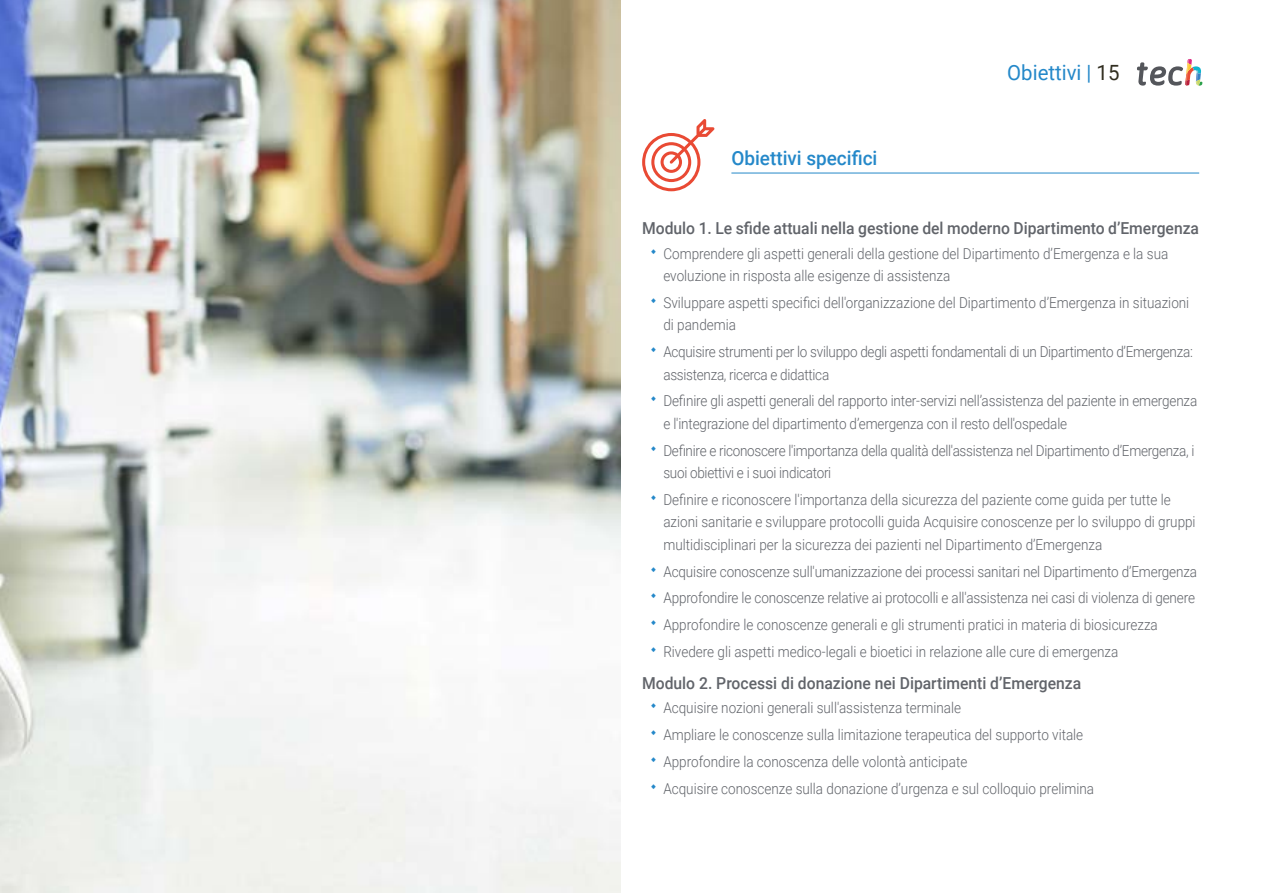
<style>
.page{position:relative;width:1263px;height:893px;background:#fff}
.page>*{position:absolute;margin:0;border:0;box-sizing:border-box;transform-origin:0 0}
.t1{font:21px "Roboto";color:#2488c9}
.t2{font:500 19.5px "Roboto";color:#2488c9}
.t3{font:500 16.5px "Roboto";color:#61646a;scale:.95 1}
.t4{font:300 15px/26.7px "Roboto";color:#61646a;scale:.9 1}
.t5{font:300 15px/22.5px "Roboto";letter-spacing:-.02em;color:#61646a;scale:.9 1}
.s1{color:#312e20}
</style>
<div class="page">
<svg style="left:1137px;top:59px;width:65px;height:27px"></svg>
<img style="left:0;top:0;width:621px;height:893px">
<hr style="left:731px;top:173px;width:468px;height:1px;background:#2488c9">
<svg style="left:642px;top:119px;width:72px;height:72px"></svg>
<h2 class="t2" style="left:731px;top:144px;width:147px">Obiettivi specifici</h2>
<h1 class="t1" style="left:1007px;top:57px;width:114px">Obiettivi | <span class="s1">15</span></h1>
<p class="t3" style="left:642px;top:216px;width:588px">Modulo 1. Le sfide attuali nella gestione del moderno Dipartimento d’Emergenza</p>
<p class="t4" style="left:663px;top:241px;width:562px;line-height:22.5px">Comprendere gli aspetti generali della gestione del Dipartimento d’Emergenza e la sua evoluzione in risposta alle esigenze di assistenza</p>
<p class="t4" style="left:663px;top:291px;width:586px;line-height:22.5px">Sviluppare aspetti specifici dell'organizzazione del Dipartimento d’Emergenza in situazioni di pandemia</p>
<p class="t5" style="left:663px;top:340px;width:590px">Acquisire strumenti per lo sviluppo degli aspetti fondamentali di un Dipartimento d’Emergenza: assistenza, ricerca e didattica</p>
<p class="t4" style="left:663px;top:389px;width:595px;line-height:22.5px">Definire gli aspetti generali del rapporto inter-servizi nell’assistenza del paziente in emergenza e l'integrazione del dipartimento d’emergenza con il resto dell'ospedale</p>
<p class="t5" style="left:663px;top:438px;width:592px">Definire e riconoscere l'importanza della qualità dell'assistenza nel Dipartimento d’Emergenza, i suoi obiettivi e i suoi indicatori</p>
<p class="t4" style="left:663px;top:488px;width:593px;line-height:22.5px">Definire e riconoscere l'importanza della sicurezza del paziente come guida per tutte le azioni sanitarie e sviluppare protocolli guida Acquisire conoscenze per lo sviluppo di gruppi multidisciplinari per la sicurezza dei pazienti nel Dipartimento d’Emergenza</p>
<p class="t4" style="left:663px;top:557px;width:594px">Acquisire conoscenze sull'umanizzazione dei processi sanitari nel Dipartimento d’Emergenza Approfondire le conoscenze relative ai protocolli e all'assistenza nei casi di violenza di genere Approfondire le conoscenze generali e gli strumenti pratici in materia di biosicurezza Rivedere gli aspetti medico-legali e bioetici in relazione alle cure di emergenza</p>
<p class="t3" style="left:642px;top:671px;width:464px">Modulo 2. Processi di donazione nei Dipartimenti d’Emergenza</p>
<p class="t4" style="left:663px;top:694px;width:480px">Acquisire nozioni generali sull'assistenza terminale<br>Ampliare le conoscenze sulla limitazione terapeutica del supporto vitale Approfondire la conoscenza delle volontà anticipate<br>Acquisire conoscenze sulla donazione d’urgenza e sul colloquio prelimina</p>
</div>
